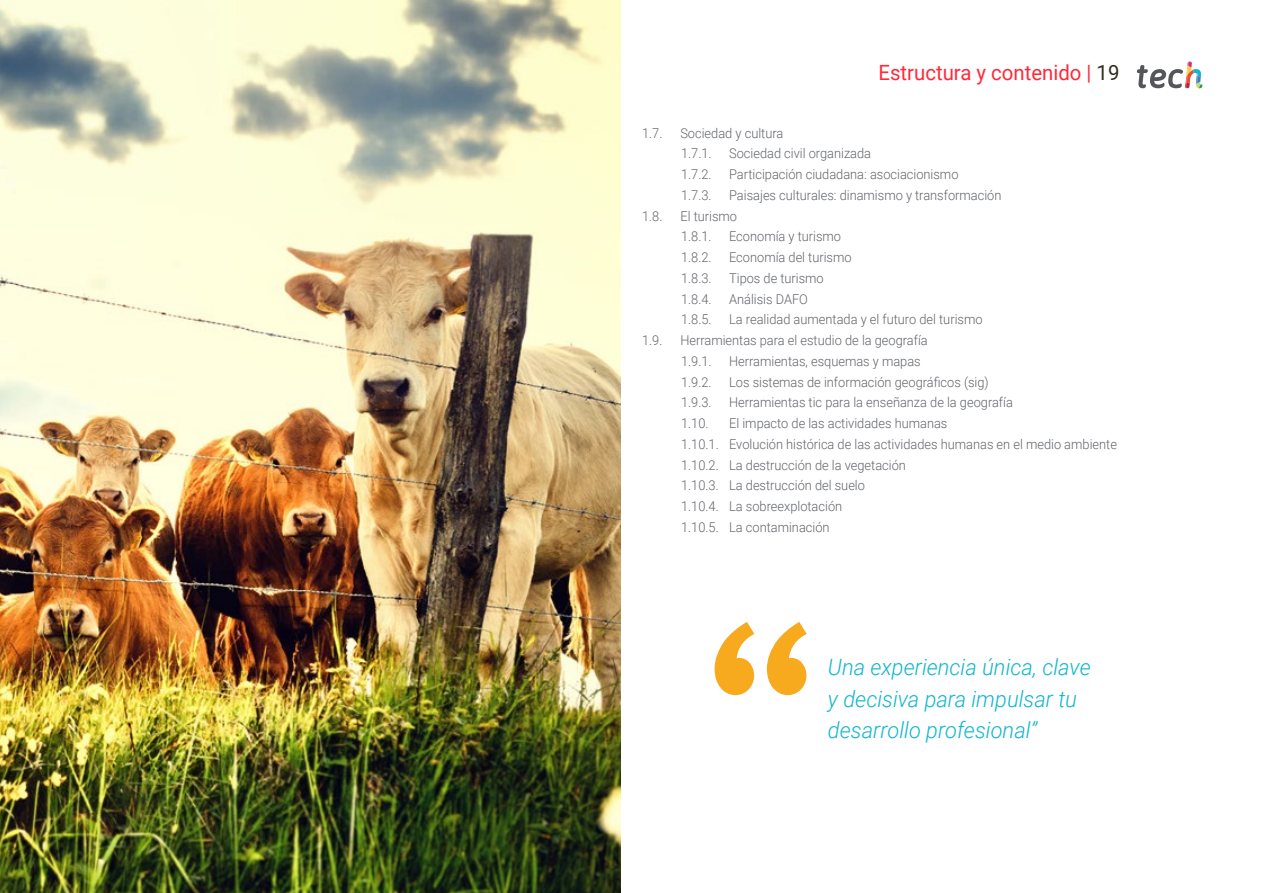
<style>
.page{position:relative;width:1263px;height:893px;background:#fff}
.page>*{position:absolute;margin:0;border:0;box-sizing:border-box;transform-origin:0 0}
.t1{font:italic 300 22.5px/31.5px "Roboto";color:#0fb6cf}
.t2{font:21px "Roboto";color:#ff293a}
.t3{font:300 13.5px/20.7px "Roboto";color:#61646a;scale:.95 1}
.s1{color:#312e20}
</style>
<div class="page">
<img style="left:0;top:0;width:621px;height:893px">
<svg style="left:714px;top:622px;width:93px;height:73px"></svg>
<svg style="left:1137px;top:62px;width:65px;height:27px"></svg>
<h2 class="t2" style="left:878px;top:57px;width:242px">Estructura y contenido | <span class="s1">19</span></h2>
<p class="t3" style="left:642px;top:122px;width:23px">1.7.</p>
<p class="t3" style="left:680px;top:122px;width:110px">Sociedad y cultura<br>1.7.1.</p>
<p class="t3" style="left:729px;top:143px;width:151px">Sociedad civil organizada</p>
<p class="t3" style="left:681px;top:164px;width:34px">1.7.2.</p>
<p class="t3" style="left:729px;top:164px;width:243px">Participación ciudadana: asociacionismo</p>
<p class="t3" style="left:681px;top:184px;width:34px">1.7.3.</p>
<p class="t3" style="left:729px;top:184px;width:288px">Paisajes culturales: dinamismo y transformación</p>
<p class="t3" style="left:642px;top:205px;width:23px">1.8.</p>
<p class="t3" style="left:680px;top:205px;width:61px">El turismo<br>1.8.1.</p>
<p class="t3" style="left:729px;top:226px;width:119px">Economía y turismo</p>
<p class="t3" style="left:681px;top:247px;width:34px">1.8.2.</p>
<p class="t3" style="left:729px;top:247px;width:130px">Economía del turismo</p>
<p class="t3" style="left:681px;top:267px;width:34px">1.8.3.</p>
<p class="t3" style="left:729px;top:267px;width:101px">Tipos de turismo</p>
<p class="t3" style="left:681px;top:288px;width:34px">1.8.4.</p>
<p class="t3" style="left:729px;top:288px;width:84px">Análisis DAFO</p>
<p class="t3" style="left:681px;top:309px;width:34px">1.8.5.</p>
<p class="t3" style="left:729px;top:309px;width:268px">La realidad aumentada y el futuro del turismo</p>
<p class="t3" style="left:642px;top:330px;width:23px">1.9.</p>
<p class="t3" style="left:680px;top:330px;width:262px">Herramientas para el estudio de la geografía<br>1.9.1.</p>
<p class="t3" style="left:729px;top:350px;width:203px">Herramientas, esquemas y mapas</p>
<p class="t3" style="left:681px;top:371px;width:34px">1.9.2.</p>
<p class="t3" style="left:729px;top:371px;width:275px">Los sistemas de información geográficos (sig)</p>
<p class="t3" style="left:681px;top:392px;width:34px">1.9.3.</p>
<p class="t3" style="left:729px;top:392px;width:300px">Herramientas tic para la enseñanza de la geografía</p>
<p class="t3" style="left:681px;top:413px;width:30px">1.10.</p>
<p class="t3" style="left:681px;top:413px;width:460px;text-indent:48px">El impacto de las actividades humanas<br>1.10.1. Evolución histórica de las actividades humanas en el medio ambiente 1.10.2. La destrucción de la vegetación<br>1.10.3. La destrucción del suelo<br>1.10.4. La sobreexplotación<br>1.10.5. La contaminación</p>
<h1 class="t1" style="left:828px;top:651px;width:264px">Una experiencia única, clave y decisiva para impulsar tu desarrollo profesional”</h1>
</div>
